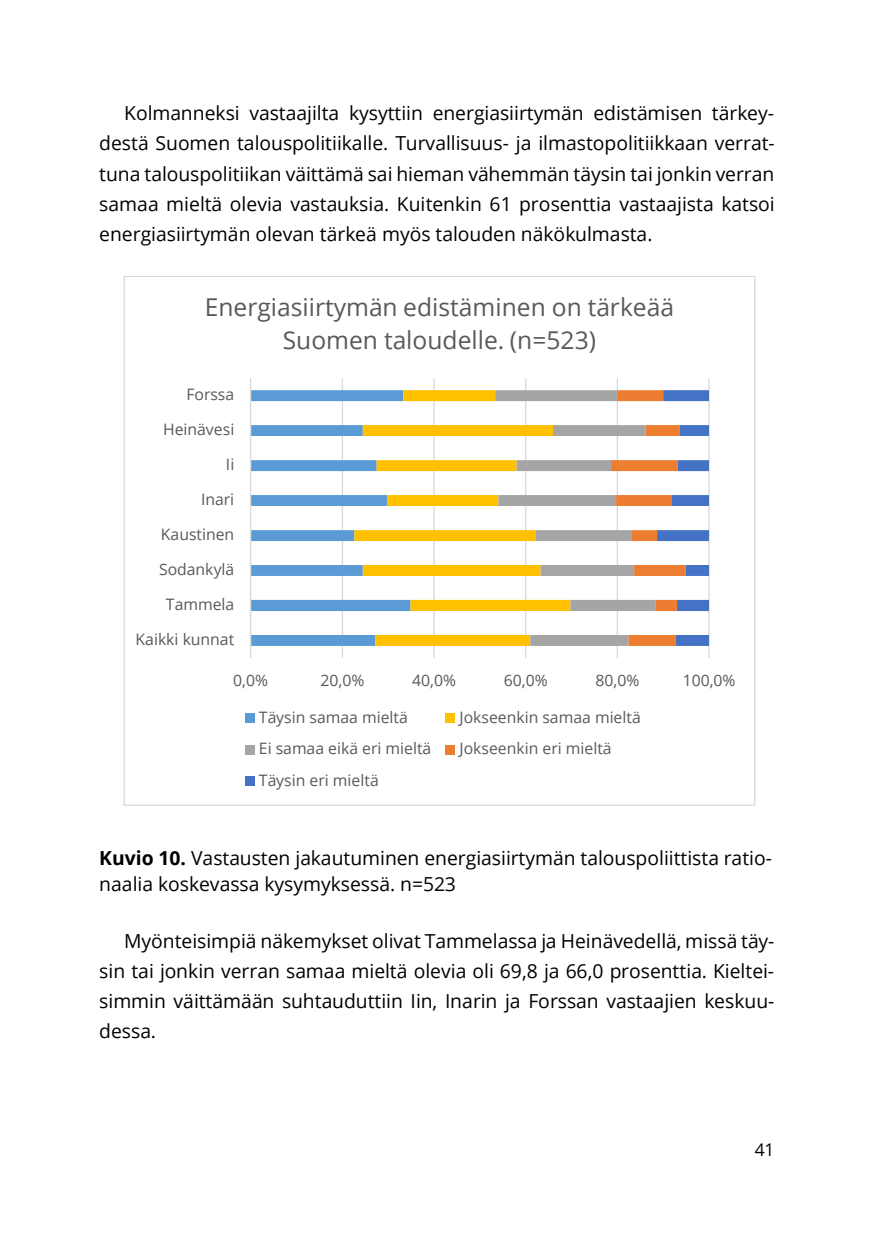
<style>
.page{position:relative;width:874px;height:1241px;background:#fff}
.page>*{position:absolute;margin:0;border:0;box-sizing:border-box;transform-origin:0 0}
.t1{font:24.5px/33.4px "Open Sans";color:#595959;text-align:center}
.t2{font:19.25px/30.3px "Open Sans";color:#000;text-align:justify}
.t3{font:17.5px "Open Sans";color:#000}
.t4{font:15.75px "Open Sans";color:#595959}
.s1{font-weight:700}
</style>
<div class="page">
<hr style="left:341px;top:378px;width:2px;height:280px;background:#d9d9d9">
<hr style="left:433px;top:378px;width:1px;height:280px;background:#d9d9d9">
<hr style="left:525px;top:378px;width:1px;height:280px;background:#d9d9d9">
<hr style="left:616px;top:378px;width:1px;height:280px;background:#d9d9d9">
<hr style="left:708px;top:378px;width:1px;height:280px;background:#d9d9d9">
<svg style="left:251px;top:390px;width:103px;height:256px"></svg>
<svg style="left:354px;top:390px;width:141px;height:256px"></svg>
<svg style="left:495px;top:390px;width:213px;height:256px"></svg>
<hr style="left:250px;top:378px;width:1px;height:280px;background:#d9d9d9">
<div style="left:245px;top:713px;width:9px;height:9px;background:#5b9bd5"></div>
<div style="left:445px;top:713px;width:10px;height:9px;background:#ffc000"></div>
<div style="left:245px;top:744px;width:9px;height:10px;background:#a5a5a5"></div>
<div style="left:445px;top:744px;width:10px;height:10px;background:#ed7d31"></div>
<div style="left:245px;top:776px;width:9px;height:10px;background:#4472c4"></div>
<p class="t2" style="left:99px;top:97px;width:676px;text-indent:25px">Kolmanneksi vastaajilta kysyttiin energiasiirtymän edistämisen tärkey&shy;destä Suomen talouspolitiikalle. Turvallisuus- ja ilmastopolitiikkaan verrat&shy;tuna talouspolitiikan väittämä sai hieman vähemmän täysin tai jonkin verran samaa mieltä olevia vastauksia. Kuitenkin 61 prosenttia vastaajista katsoi energiasiirtymän olevan tärkeä myös talouden näkökulmasta.</p>
<p class="t1" style="left:205px;top:289px;width:470px">Energiasiirtymän edistäminen on tärkeää<br>Suomen taloudelle. (n=523)</p>
<p class="t4" style="left:186px;top:383px;width:49px">Forssa</p>
<p class="t4" style="left:163px;top:418px;width:73px">Heinävesi</p>
<p class="t4" style="left:226px;top:453px;width:10px">Ii</p>
<p class="t4" style="left:201px;top:488px;width:35px">Inari</p>
<p class="t4" style="left:161px;top:523px;width:75px">Kaustinen</p>
<p class="t4" style="left:159px;top:558px;width:77px">Sodankylä</p>
<p class="t4" style="left:166px;top:593px;width:70px">Tammela</p>
<p class="t4" style="left:135px;top:628px;width:100px">Kaikki kunnat</p>
<p class="t4" style="left:233px;top:669px;width:36px">0,0%</p>
<p class="t4" style="left:320px;top:669px;width:45px">20,0%</p>
<p class="t4" style="left:412px;top:669px;width:45px">40,0%</p>
<p class="t4" style="left:503px;top:669px;width:45px">60,0%</p>
<p class="t4" style="left:595px;top:669px;width:45px">80,0%</p>
<p class="t4" style="left:682px;top:669px;width:54px">100,0%</p>
<p class="t4" style="left:259px;top:705px;width:150px">Täysin samaa mieltä</p>
<p class="t4" style="left:459px;top:705px;width:183px">Jokseenkin samaa mieltä</p>
<p class="t4" style="left:259px;top:737px;width:174px">Ei samaa eikä eri mieltä</p>
<p class="t4" style="left:459px;top:737px;width:153px">Jokseenkin eri mieltä</p>
<p class="t4" style="left:259px;top:769px;width:121px">Täysin eri mieltä</p>
<p class="t2" style="left:99px;top:843px;width:674px;line-height:26.2px"><span class="s1">Kuvio 10.</span> Vastausten jakautuminen energiasiirtymän talouspoliittista ratio&shy;naalia koskevassa kysymyksessä. n=523</p>
<p class="t2" style="left:99px;top:924px;width:676px;text-indent:25px">Myönteisimpiä näkemykset olivat Tammelassa ja Heinävedellä, missä täy&shy;sin tai jonkin verran samaa mieltä olevia oli 69,8 ja 66,0 prosenttia. Kieltei&shy;simmin väittämään suhtauduttiin Iin, Inarin ja Forssan vastaajien keskuu&shy;dessa.</p>
<p class="t3" style="left:754px;top:1136px;width:21px">41</p>
</div>
